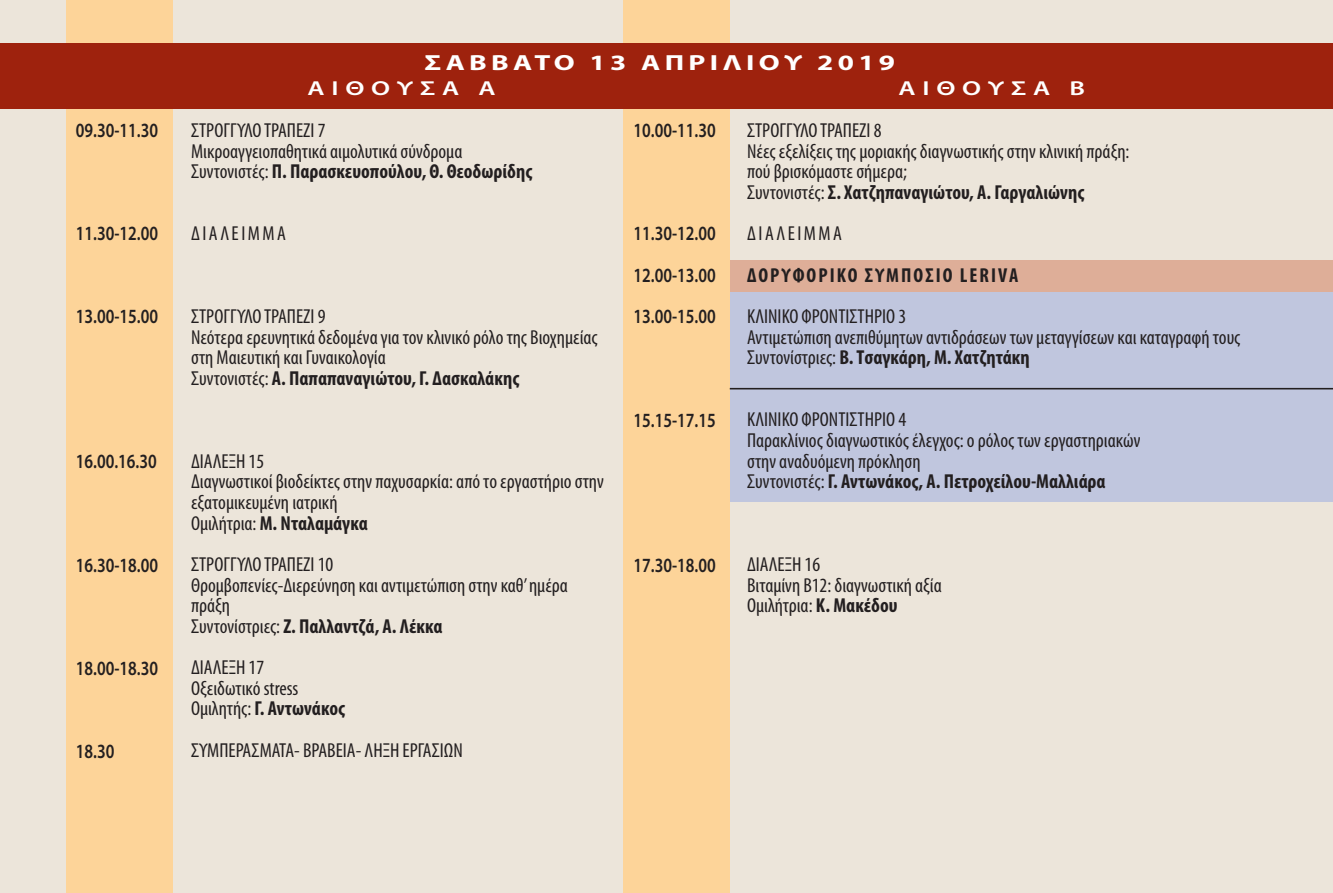
<style>
.page{position:relative;width:1333px;height:893px;background:#ece5da}
.page>*{position:absolute;margin:0;border:0;box-sizing:border-box;transform-origin:0 0}
.t1{font:700 22.05px "Myriad Pro";letter-spacing:.15em;color:#fff;scale:1.33 1}
.t2{font:condensed 20.25px/20.7px "Myriad Pro";color:#231f20}
.t3{font:600 20.25px/41.4px "Myriad Pro";color:#231f20;text-align:justify;scale:.8 1}
.t4{font:700 condensed 20.25px "Myriad Pro";letter-spacing:.1em;color:#231f20}
.t5{font:condensed 20.25px "Myriad Pro";letter-spacing:.125em;color:#231f20}
.t6{font:600 20.25px "Myriad Pro";letter-spacing:.25em;color:#fff;scale:1.33 1}
.s1{font-weight:700}
</style>
<div class="page">
<div style="left:730px;top:260px;width:603px;height:33px;background:#deae98"></div>
<div style="left:730px;top:293px;width:603px;height:209px;background:#c0c6de"></div>
<div style="left:66px;top:0;width:106px;height:893px;background:#fdd499"></div>
<div style="left:624px;top:0;width:106px;height:893px;background:#fdd499"></div>
<div style="left:0;top:43px;width:1333px;height:65px;background:#9e220d"></div>
<hr style="left:730px;top:388px;width:603px;height:1px;background:#231f20">
<p class="t1" style="left:424px;top:54px;width:356px">ΣΑΒΒΑΤΟ 13 ΑΠΡΙΛΙΟΥ 2019</p>
<p class="t6" style="left:308px;top:81px;width:143px">ΑΙΘΟΥΣΑ Α</p>
<p class="t6" style="left:899px;top:81px;width:142px">ΑΙΘΟΥΣΑ Β</p>
<p class="t3" style="left:76px;top:111px;width:104px">09.30-11.30</p>
<p class="t2" style="left:191px;top:122px;width:343px">ΣΤΡΟΓΓΥΛΟ ΤΡΑΠΕΖΙ 7<br>Μικροαγγειοπαθητικά αιμολυτικά σύνδρομα<br>Συντονιστές: <span class="s1">Π. Παρασκευοπούλου, Θ. Θεοδωρίδης</span></p>
<p class="t3" style="left:76px;top:215px;width:104px">11.30-12.00</p>
<p class="t5" style="left:191px;top:226px;width:96px">ΔΙΑΛΕΙΜΜΑ</p>
<p class="t3" style="left:76px;top:297px;width:104px">13.00-15.00</p>
<p class="t2" style="left:191px;top:308px;width:408px">ΣΤΡΟΓΓΥΛΟ ΤΡΑΠΕΖΙ 9<br>Νεότερα ερευνητικά δεδομένα για τον κλινικό ρόλο της Βιοχημείας στη Μαιευτική και Γυναικολογία<br>Συντονιστές: <span class="s1">Α. Παπαπαναγιώτου, Γ. Δασκαλάκης</span></p>
<p class="t3" style="left:634px;top:111px;width:104px">10.00-11.30</p>
<p class="t3" style="left:634px;top:215px;width:104px">11.30-12.00<br>12.00-13.00<br>13.00-15.00</p>
<p class="t2" style="left:747px;top:122px;width:384px">ΣΤΡΟΓΓΥΛΟ ΤΡΑΠΕΖΙ 8<br>Νέες εξελίξεις της μοριακής διαγνωστικής στην κλινική πράξη: πού βρισκόμαστε σήμερα;<br>Συντονιστές: <span class="s1">Σ. Χατζηπαναγιώτου, Α. Γαργαλιώνης</span></p>
<p class="t5" style="left:747px;top:226px;width:96px">ΔΙΑΛΕΙΜΜΑ</p>
<p class="t4" style="left:747px;top:268px;width:273px">ΔΟΡΥΦΟΡΙΚΟ ΣΥΜΠΟΣΙΟ LERIVA</p>
<p class="t2" style="left:747px;top:308px;width:495px">ΚΛΙΝΙΚΟ ΦΡΟΝΤΙΣΤΗΡΙΟ 3<br>Αντιμετώπιση ανεπιθύμητων αντιδράσεων των μεταγγίσεων και καταγραφή τους<br>Συντονίστριες: <span class="s1">Β.Τσαγκάρη, Μ. Χατζητάκη</span></p>
<p class="t3" style="left:76px;top:442px;width:103px">16.00.16.30</p>
<p class="t3" style="left:76px;top:546px;width:104px">16.30-18.00</p>
<p class="t3" style="left:76px;top:649px;width:104px">18.00-18.30</p>
<p class="t3" style="left:76px;top:732px;width:50px">18.30</p>
<p class="t2" style="left:191px;top:452px;width:414px">ΔΙΑΛΕΞΗ 15<br>Διαγνωστικοί βιοδείκτες στην παχυσαρκία: από το εργαστήριο στην εξατομικευμένη ιατρική<br>Ομιλήτρια: <span class="s1">Μ. Νταλαμάγκα</span></p>
<p class="t2" style="left:191px;top:556px;width:378px">ΣΤΡΟΓΓΥΛΟ ΤΡΑΠΕΖΙ 10<br>Θρομβοπενίες-Διερεύνηση και αντιμετώπιση στην καθ’ημέρα πράξη<br>Συντονίστριες: <span class="s1">Ζ. Παλλαντζά, Α. Λέκκα</span></p>
<p class="t2" style="left:191px;top:659px;width:156px">ΔΙΑΛΕΞΗ 17<br>Οξειδωτικό stress<br>Ομιλητής: <span class="s1">Γ. Αντωνάκος</span></p>
<p class="t2" style="left:191px;top:741px;width:273px">ΣΥΜΠΕΡΑΣΜΑΤΑ- ΒΡΑΒΕΙΑ- ΛΗΞΗ ΕΡΓΑΣΙΩΝ</p>
<p class="t3" style="left:634px;top:401px;width:104px">15.15-17.15</p>
<p class="t3" style="left:634px;top:546px;width:104px">17.30-18.00</p>
<p class="t2" style="left:747px;top:411px;width:395px">ΚΛΙΝΙΚΟ ΦΡΟΝΤΙΣΤΗΡΙΟ 4<br>Παρακλίνιος διαγνωστικός έλεγχος: ο ρόλος των εργαστηριακών στην αναδυόμενη πρόκληση<br>Συντονιστές: <span class="s1">Γ. Αντωνάκος, Α. Πετροχείλου-Μαλλιάρα</span></p>
<p class="t2" style="left:747px;top:556px;width:196px">ΔΙΑΛΕΞΗ 16<br>Βιταμίνη Β12: διαγνωστική αξία<br>Ομιλήτρια: <span class="s1">Κ. Μακέδου</span></p>
</div>
